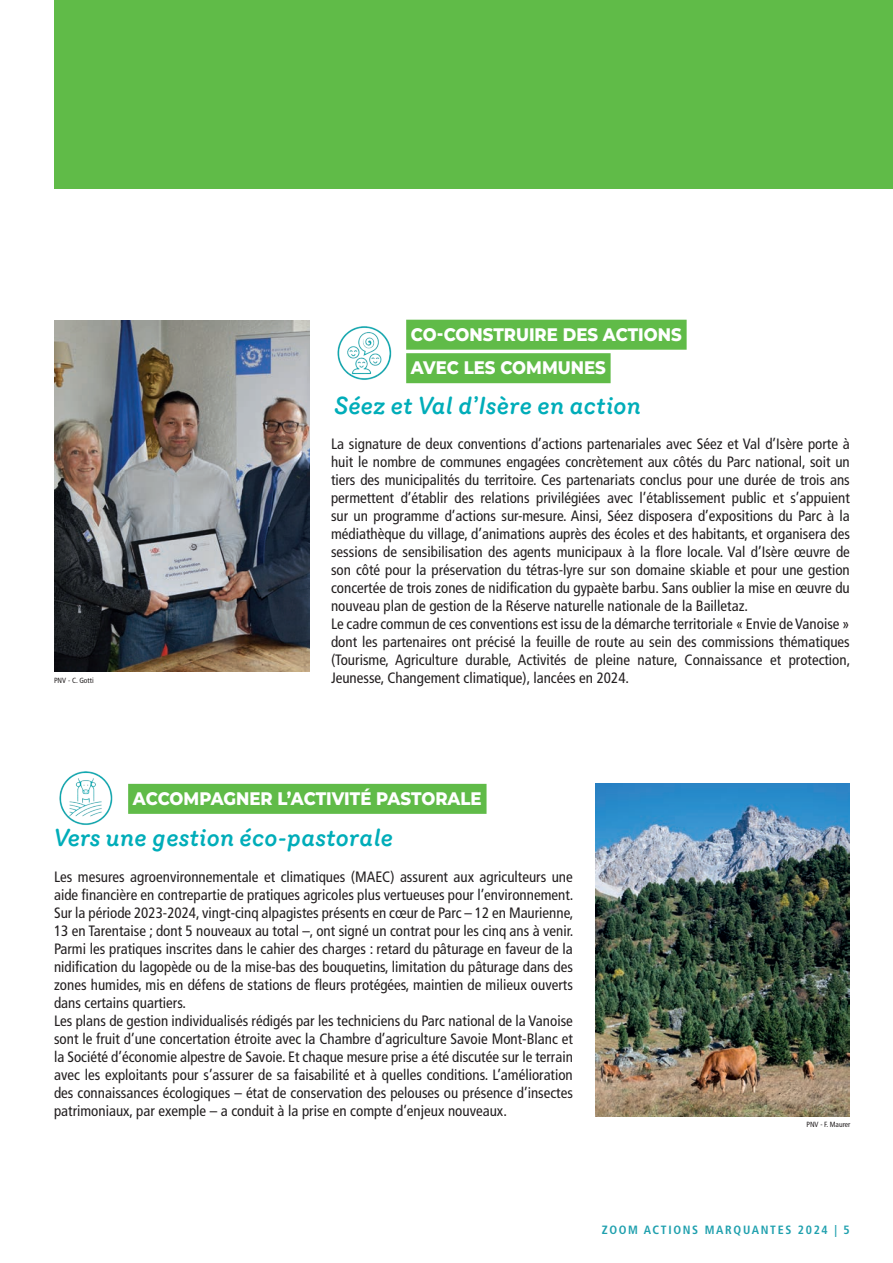
<style>
.page{position:relative;width:893px;height:1263px;background:#fff}
.page>*{position:absolute;margin:0;border:0;box-sizing:border-box;transform-origin:0 0}
.t1{font:italic 500 24px "Router";color:#00adb9}
.t2{font:800 18.15px/33.5px "Montserrat";color:#fff;scale:.91 1}
.t3{font:condensed 15px/18px "Frutiger LT Std";color:#231f20}
.t4{font:700 condensed 12px "Frutiger LT Std";letter-spacing:.14em;color:#1fa0ae}
.t5{font:condensed 7.5px "Frutiger LT Std";color:#231f20}
</style>
<div class="page">
<img style="left:55px;top:320px;width:255px;height:352px">
<div style="left:406px;top:320px;width:281px;height:30px;background:#60bb48"></div>
<div style="left:406px;top:353px;width:205px;height:30px;background:#60bb48"></div>
<img style="left:595px;top:783px;width:255px;height:334px">
<div style="left:128px;top:784px;width:359px;height:30px;background:#60bb48"></div>
<img style="left:337px;top:326px;width:55px;height:54px">
<img style="left:59px;top:771px;width:54px;height:54px">
<div style="left:54px;top:0;width:839px;height:189px;background:#60bb48"></div>
<p class="t5" style="left:54px;top:676px;width:41px">PNV - C. Gotti</p>
<p class="t2" style="left:411px;top:316px;width:299px">CO-CONSTRUIRE DES ACTIONS<br>AVEC LES COMMUNES</p>
<h1 class="t1" style="left:334px;top:387px;width:308px">Séez et Val d’Isère en action</h1>
<p class="t3" style="left:331px;top:435px;width:521px">La signature de deux conventions d’actions partenariales avec Séez et Val d’Isère porte à huit le nombre de communes engagées concrètement aux côtés du Parc national, soit un tiers des municipalités du territoire. Ces partenariats conclus pour une durée de trois ans permettent d’établir des relations privilégiées avec l’établissement public et s’appuient sur un programme d’actions sur-mesure. Ainsi, Séez disposera d’expositions du Parc à la médiathèque du village, d’animations auprès des écoles et des habitants, et organisera des sessions de sensibilisation des agents municipaux à la flore locale. Val d’Isère œuvre de son côté pour la préservation du tétras-lyre sur son domaine skiable et pour une gestion concertée de trois zones de nidification du gypaète barbu. Sans oublier la mise en œuvre du nouveau plan de gestion de la Réserve naturelle nationale de la Bailletaz.<br>Le cadre commun de ces conventions est issu de la démarche territoriale « Envie de Vanoise » dont les partenaires ont précisé la feuille de route au sein des commissions thématiques (Tourisme, Agriculture durable, Activités de pleine nature, Connaissance et protection, Jeunesse, Changement climatique), lancées en 2024.</p>
<p class="t2" style="left:133px;top:781px;width:385px">ACCOMPAGNER L’ACTIVITÉ PASTORALE</p>
<h1 class="t1" style="left:54px;top:819px;width:341px">Vers une gestion éco-pastorale</h1>
<p class="t3" style="left:54px;top:868px;width:521px">Les mesures agroenvironnementale et climatiques (MAEC) assurent aux agriculteurs une aide financière en contrepartie de pratiques agricoles plus vertueuses pour l’environnement.<br>Sur la période 2023-2024, vingt-cinq alpagistes présents en cœur de Parc – 12 en Maurienne, 13 en Tarentaise ; dont 5 nouveaux au total –, ont signé un contrat pour les cinq ans à venir.<br>Parmi les pratiques inscrites dans le cahier des charges : retard du pâturage en faveur de la nidification du lagopède ou de la mise-bas des bouquetins, limitation du pâturage dans des zones humides, mis en défens de stations de fleurs protégées, maintien de milieux ouverts dans certains quartiers.<br>Les plans de gestion individualisés rédigés par les techniciens du Parc national de la Vanoise sont le fruit d’une concertation étroite avec la Chambre d’agriculture Savoie Mont-Blanc et la Société d’économie alpestre de Savoie. Et chaque mesure prise a été discutée sur le terrain avec les exploitants pour s’assurer de sa faisabilité et à quelles conditions. L’amélioration des connaissances écologiques – état de conservation des pelouses ou présence d’insectes patrimoniaux, par exemple – a conduit à la prise en compte d’enjeux nouveaux.</p>
<p class="t5" style="left:806px;top:1120px;width:46px">PNV - F. Maurer</p>
<p class="t4" style="left:602px;top:1222px;width:250px">ZOOM ACTIONS MARQUANTES 2024 | 5</p>
</div>
